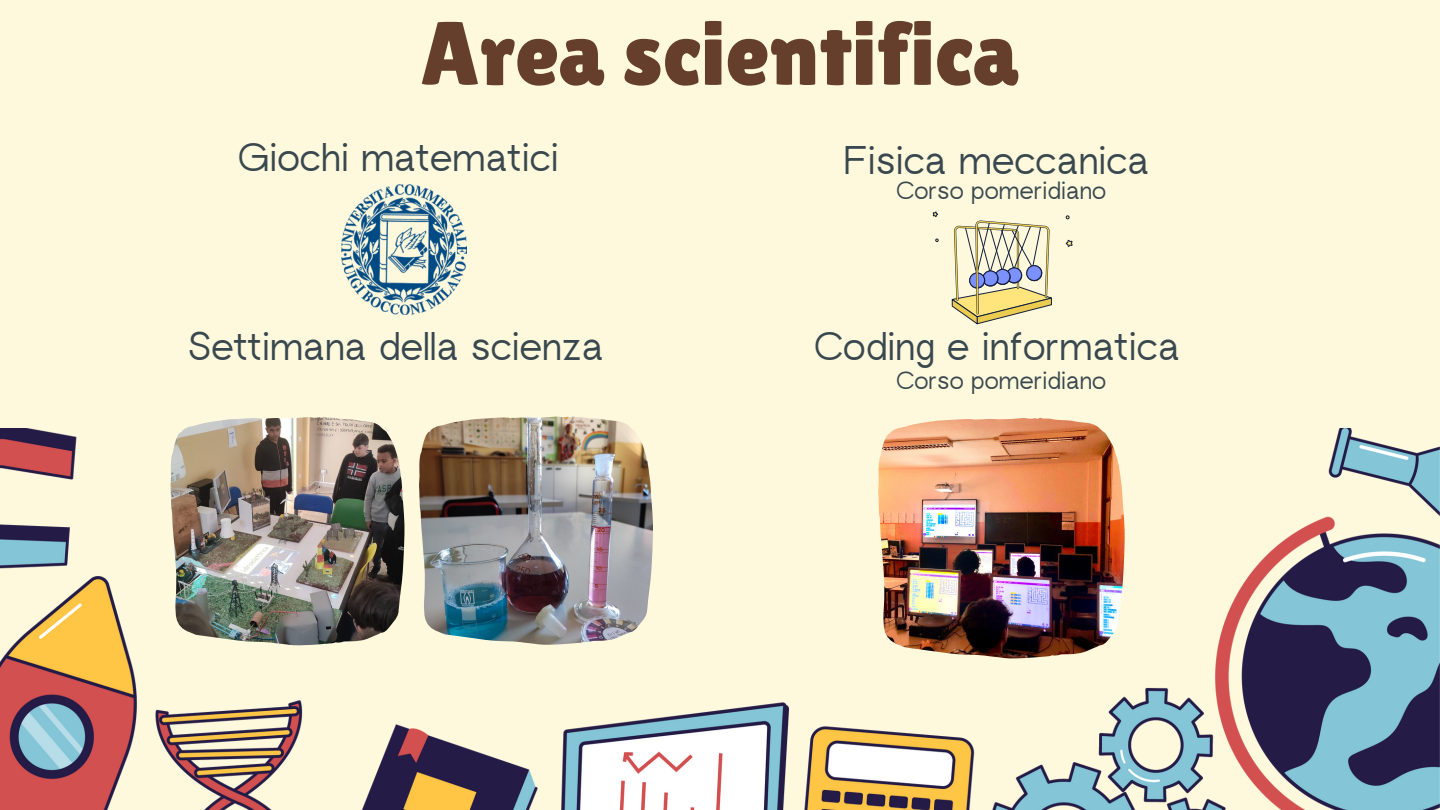
<style>
.page{position:relative;width:1440px;height:810px;background:#fef9dd}
.page>*{position:absolute;margin:0;border:0;box-sizing:border-box;transform-origin:0 0}
.t1{font:90px "Lilita One";color:#663e2c}
.t2{font:40px "rugratssans";color:#39484f}
.t3{font:25px "rugratssans";color:#39484f}
</style>
<div class="page">
<img style="left:896px;top:418px;width:204px;height:11px">
<img style="left:342px;top:184px;width:124px;height:131px">
<svg style="left:952px;top:220px;width:100px;height:104px"></svg>
<svg style="left:933px;top:212px;width:5px;height:5px"></svg>
<svg style="left:1066px;top:239px;width:6px;height:8px"></svg>
<img style="left:0;top:429px;width:1440px;height:381px">
<img style="left:170px;top:417px;width:234px;height:228px">
<img style="left:419px;top:416px;width:234px;height:229px">
<p class="t1" style="left:420px;top:2px;width:601px">Area scientifica</p>
<p class="t2" style="left:237px;top:143px;width:323px">Giochi matematici</p>
<p class="t2" style="left:188px;top:332px;width:417px">Settimana della scienza</p>
<p class="t2" style="left:844px;top:146px;width:307px">Fisica meccanica</p>
<p class="t3" style="left:897px;top:182px;width:211px">Corso pomeridiano</p>
<p class="t2" style="left:815px;top:332px;width:367px">Coding e informatica</p>
<p class="t3" style="left:897px;top:372px;width:211px">Corso pomeridiano</p>
</div>
